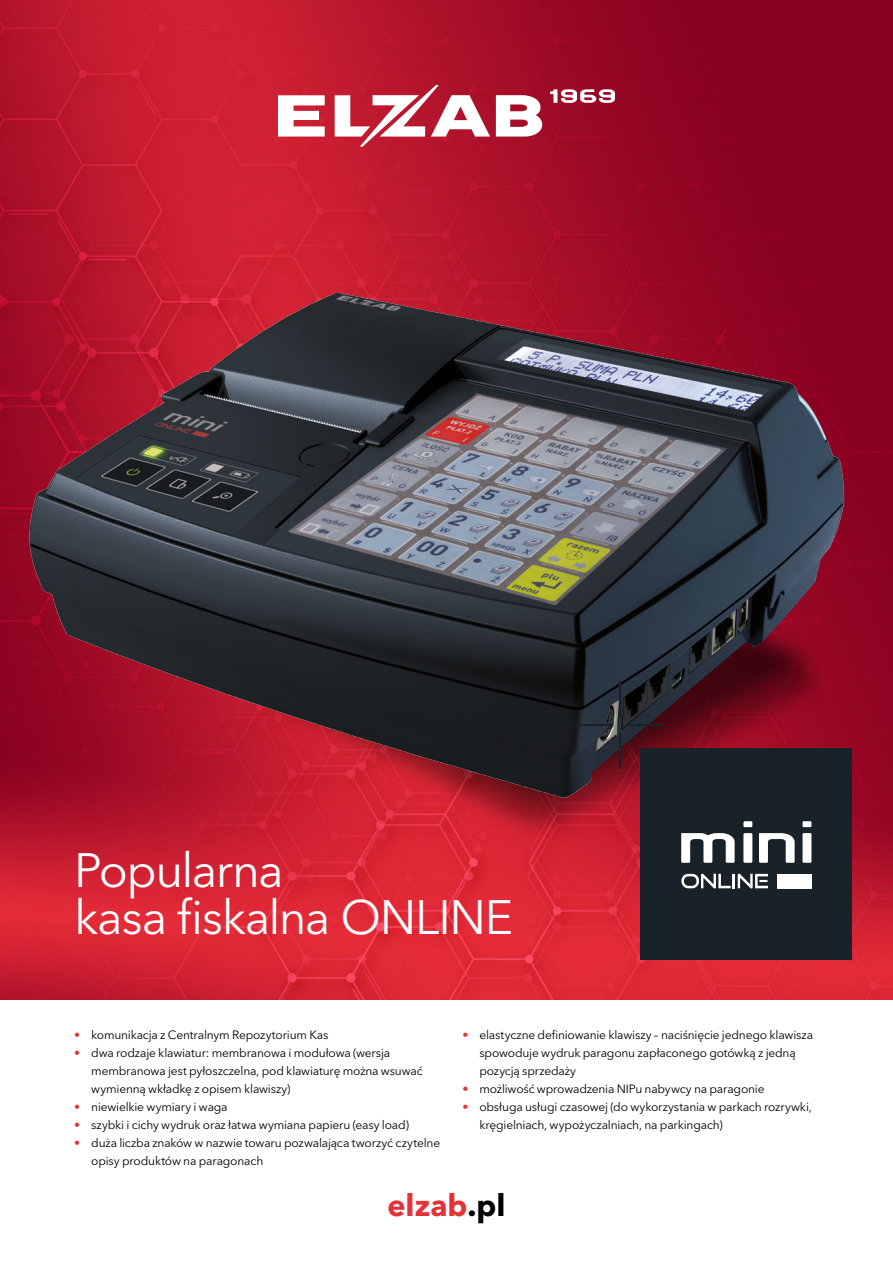
<style>
.page{position:relative;width:893px;height:1263px;background:#fff}
.page>*{position:absolute;margin:0;border:0;box-sizing:border-box;transform-origin:0 0}
.Styl_akapitowy_1{font:47.85px/46.7px "Avenir Next LT Pro";letter-spacing:-.03em;color:#fff}
.Styl_akapitowy_1-2{font:700 30.3px "Avenir Next LT Pro";color:#e53138}
.Styl_akapitowy_1-3{font:12px/18px "Avenir Next LT Pro";letter-spacing:-.015em;color:#000}
.s1{color:#e53138}
.s2{color:#000}
</style>
<div class="page">
<img style="left:0;top:0;width:893px;height:999px">
<img style="left:27px;top:194px;width:834px;height:684px">
<div style="left:641px;top:748px;width:211px;height:211px;background:#192228"></div>
<svg style="left:278px;top:95px;width:47px;height:42px"></svg>
<svg style="left:496px;top:95px;width:46px;height:42px"></svg>
<svg style="left:335px;top:85px;width:155px;height:62px"></svg>
<svg style="left:550px;top:89px;width:65px;height:14px"></svg>
<hr style="left:619px;top:681px;width:2px;height:36px;background:#192228">
<hr style="left:576px;top:724px;width:37px;height:2px;background:#192228">
<hr style="left:627px;top:724px;width:37px;height:2px;background:#192228">
<hr style="left:619px;top:733px;width:2px;height:36px;background:#192228">
<svg style="left:681px;top:833px;width:54px;height:30px"></svg>
<svg style="left:743px;top:821px;width:9px;height:42px"></svg>
<svg style="left:759px;top:833px;width:36px;height:30px"></svg>
<svg style="left:802px;top:821px;width:9px;height:42px"></svg>
<svg style="left:681px;top:874px;width:87px;height:14px"></svg>
<div style="left:777px;top:874px;width:34px;height:14px;background:#fff"></div>
<p class="Styl_akapitowy_1" style="left:74px;top:847px;width:440px">Popularna<br>kasa fiskalna ONLINE</p>
<p class="Styl_akapitowy_1-3" style="left:74px;top:1026px;width:256px"><span class="s1">•</span> komunikacja z Centralnym Repozytorium Kas</p>
<p class="Styl_akapitowy_1-3" style="left:91px;top:1044px;width:333px;text-indent:-17px"><span class="s1">•</span> dwa rodzaje klawiatur: membranowa i modułowa (wersja membranowa jest pyłoszczelna, pod klawiaturę można wsuwać wymienną wkładkę z opisem klawiszy)</p>
<p class="Styl_akapitowy_1-3" style="left:74px;top:1098px;width:155px"><span class="s1">•</span> niewielkie wymiary i waga</p>
<p class="Styl_akapitowy_1-3" style="left:74px;top:1116px;width:336px"><span class="s1">•</span> szybki i cichy wydruk oraz łatwa wymiana papieru (easy load)</p>
<p class="Styl_akapitowy_1-3" style="left:91px;top:1134px;width:350px;text-indent:-17px"><span class="s1">•</span> duża liczba znaków w nazwie towaru pozwalająca tworzyć czytelne opisy produktów na paragonach</p>
<p class="Styl_akapitowy_1-3" style="left:479px;top:1026px;width:335px;text-indent:-17px"><span class="s1">•</span> elastyczne definiowanie klawiszy – naciśnięcie jednego klawisza spowoduje wydruk paragonu zapłaconego gotówką z jedną pozycją sprzedaży</p>
<p class="Styl_akapitowy_1-3" style="left:462px;top:1080px;width:304px"><span class="s1">•</span> możliwość wprowadzenia NIPu nabywcy na paragonie</p>
<p class="Styl_akapitowy_1-3" style="left:479px;top:1098px;width:334px;text-indent:-17px"><span class="s1">•</span> obsługa usługi czasowej (do wykorzystania w parkach rozrywki, kręgielniach, wypożyczalniach, na parkingach)</p>
<p class="Styl_akapitowy_1-2" style="left:387px;top:1187px;width:120px">elzab<span class="s2">.pl</span></p>
</div>
